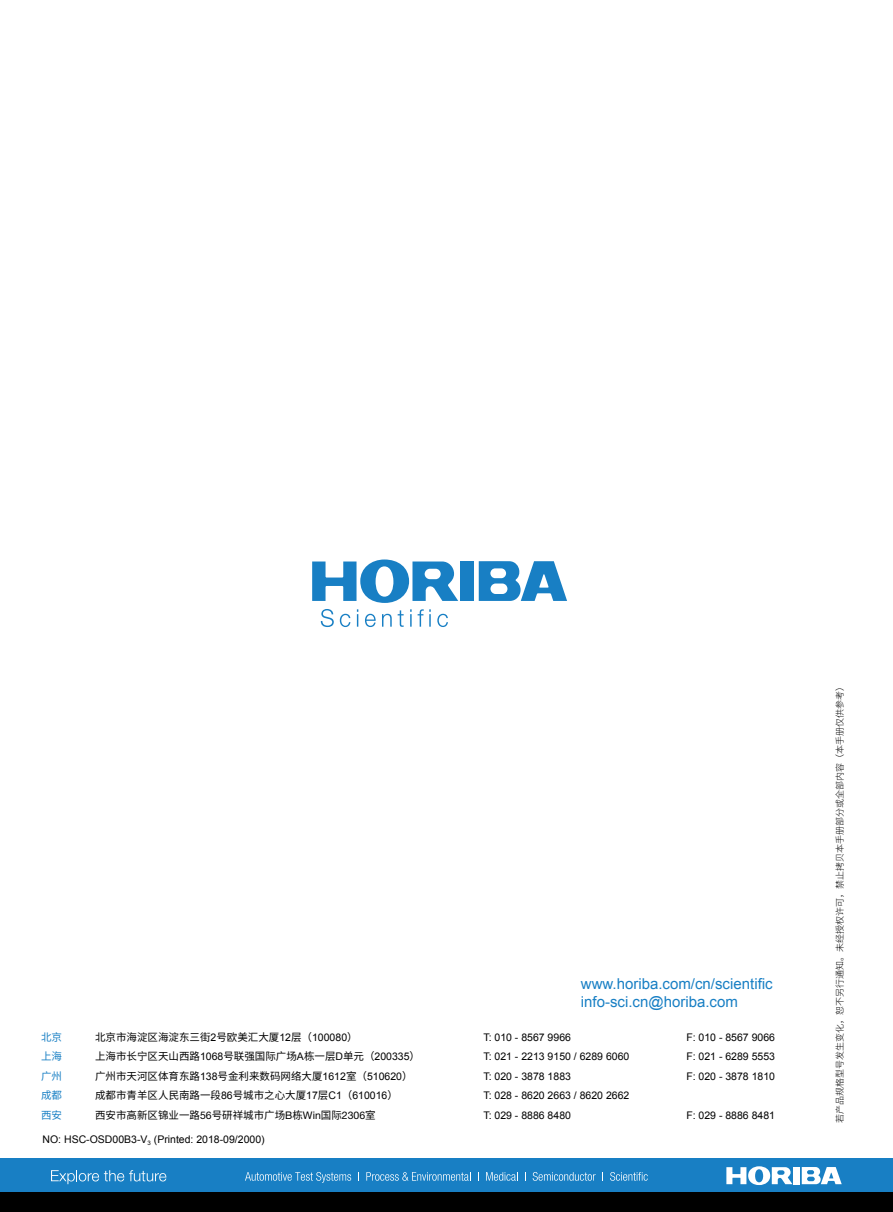
<style>
.page{position:relative;width:893px;height:1212px;background:#fff}
.page>*{position:absolute;margin:0;border:0;box-sizing:border-box;transform-origin:0 0}
.t1{font:15px/18px "Arial";color:#187fc4}
.t2{font:10.5px/19.5px "Arial";color:#000}
.t3{font:10.5px "Source Han Sans CN";color:#000}
.t4{font:10.5px "Source Han Sans CN";color:#187fc4}
.t5{font:300 9px "Source Han Sans CN";color:#000}
.s1{font-family:"Arial"}
.s2{font-family:"Helvetica Neue LT Pro"}
</style>
<div class="page">
<div style="left:460px;top:561px;width:14px;height:40px;background:#187fc4"></div>
<svg style="left:312px;top:559px;width:146px;height:44px"></svg>
<svg style="left:479px;top:561px;width:88px;height:40px"></svg>
<svg style="left:321px;top:609px;width:13px;height:18px"></svg>
<svg style="left:340px;top:614px;width:10px;height:13px"></svg>
<svg style="left:357px;top:609px;width:1px;height:18px"></svg>
<svg style="left:365px;top:614px;width:11px;height:13px"></svg>
<svg style="left:382px;top:614px;width:10px;height:13px"></svg>
<svg style="left:398px;top:610px;width:6px;height:17px"></svg>
<svg style="left:410px;top:609px;width:2px;height:18px"></svg>
<svg style="left:418px;top:609px;width:13px;height:18px"></svg>
<svg style="left:437px;top:614px;width:11px;height:13px"></svg>
<div style="left:0;top:1158px;width:893px;height:35px;background:#187fc4"></div>
<div style="left:0;top:1193px;width:893px;height:19px;background:#000"></div>
<div style="left:793px;top:1167px;width:6px;height:17px;background:#fff"></div>
<svg style="left:726px;top:1166px;width:66px;height:19px"></svg>
<svg style="left:802px;top:1167px;width:40px;height:17px"></svg>
<svg style="left:51px;top:1170px;width:115px;height:14px"></svg>
<svg style="left:245px;top:1172px;width:106px;height:11px"></svg>
<svg style="left:366px;top:1172px;width:105px;height:9px"></svg>
<svg style="left:486px;top:1172px;width:32px;height:9px"></svg>
<svg style="left:533px;top:1172px;width:63px;height:9px"></svg>
<svg style="left:610px;top:1172px;width:38px;height:9px"></svg>
<p class="t4" style="left:41px;top:1031px;width:22px">北京</p>
<p class="t3" style="left:95px;top:1031px;width:264px">北京市海淀区海淀东三街<span class="s1">2</span>号欧美汇大厦<span class="s1">12</span>层（<span class="s1">100080</span>）</p>
<p class="t4" style="left:41px;top:1050px;width:22px">上海</p>
<p class="t3" style="left:95px;top:1050px;width:326px">上海市长宁区天山西路<span class="s1">1068</span>号联强国际广场<span class="s1">A</span>栋一层<span class="s1">D</span>单元（<span class="s1">200335</span>）</p>
<p class="t4" style="left:41px;top:1070px;width:22px">广州</p>
<p class="t3" style="left:95px;top:1070px;width:319px">广州市天河区体育东路<span class="s1">138</span>号金利来数码网络大厦<span class="s1">1612</span>室（<span class="s1">510620</span>）</p>
<p class="t4" style="left:41px;top:1089px;width:22px">成都</p>
<p class="t3" style="left:95px;top:1089px;width:304px">成都市青羊区人民南路一段<span class="s1">86</span>号城市之心大厦<span class="s1">17</span>层<span class="s1">C1</span>（<span class="s1">610016</span>）</p>
<p class="t4" style="left:41px;top:1109px;width:22px">西安</p>
<p class="t3" style="left:95px;top:1109px;width:282px">西安市高新区锦业一路<span class="s2">56</span>号研祥城市广场<span class="s2">B</span>栋<span class="s2">Win</span>国际<span class="s2">2306</span>室</p>
<p class="t2" style="left:43px;top:1129px;width:224px">NO: HSC-OSD00B3-V<sub>3</sub> (Printed: 2018-09/2000)</p>
<h1 class="t1" style="left:581px;top:975px;width:193px">www.horiba.com/cn/scientific info-sci.cn@horiba.com</h1>
<p class="t2" style="left:483px;top:1027px;width:89px">T: 010 - 8567 9966</p>
<p class="t2" style="left:686px;top:1027px;width:90px">F: 010 - 8567 9066</p>
<p class="t2" style="left:483px;top:1047px;width:147px">T: 021 - 2213 9150 / 6289 6060</p>
<p class="t2" style="left:686px;top:1047px;width:90px">F: 021 - 6289 5553</p>
<p class="t2" style="left:483px;top:1066px;width:89px">T: 020 - 3878 1883</p>
<p class="t2" style="left:686px;top:1066px;width:90px">F: 020 - 3878 1810</p>
<p class="t2" style="left:483px;top:1086px;width:147px">T: 028 - 8620 2663 / 8620 2662<br>T: 029 - 8886 8480</p>
<p class="t2" style="left:686px;top:1105px;width:90px">F: 029 - 8886 8481</p>
<p class="t5" style="left:835px;top:1123px;width:442px;rotate:-90deg">若产品规格型号发生变化，恕不另行通知。未经授权许可，禁止拷贝本手册部分或全部内容（本手册仅供参考）</p>
</div>
